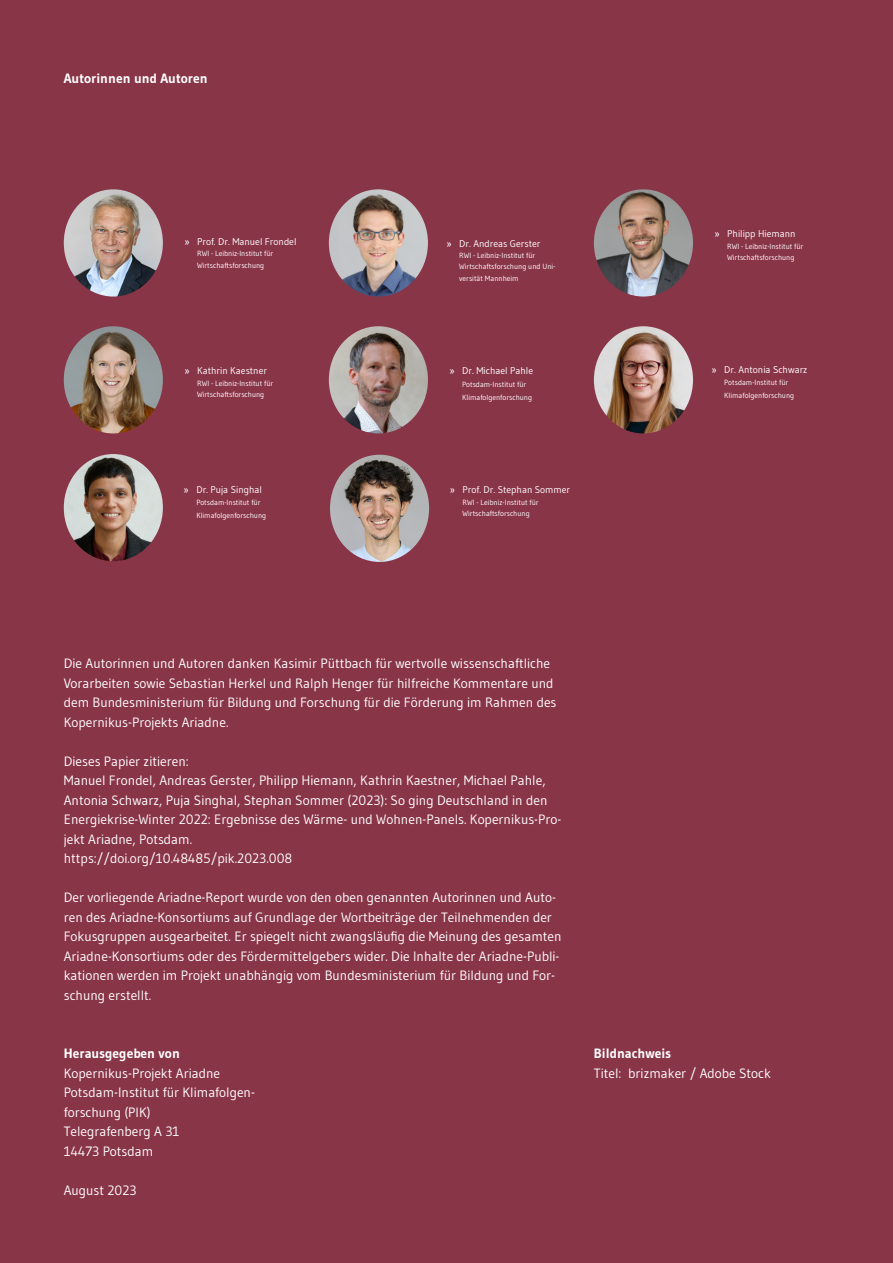
<style>
.page{position:relative;width:893px;height:1263px;background:#893548}
.page>*{position:absolute;margin:0;border:0;box-sizing:border-box;transform-origin:0 0}
.t1{font:13.5px/19.5px "Gudea";color:#fff}
.t2{font:700 13.5px "Gudea";color:#fff}
.t3{font:9.75px "Gudea";color:#fff}
.t4{font:7.5px/11.2px "Gudea";color:#fff}
.s1{font-family:"Arial"}
</style>
<div class="page">
<img style="left:64px;top:189px;width:99px;height:108px;border-radius:50%">
<img style="left:329px;top:189px;width:99px;height:108px;border-radius:50%">
<img style="left:329px;top:326px;width:99px;height:107px;border-radius:50%">
<img style="left:594px;top:189px;width:99px;height:108px;border-radius:50%">
<img style="left:64px;top:326px;width:99px;height:107px;border-radius:50%">
<img style="left:594px;top:326px;width:99px;height:107px;border-radius:50%">
<img style="left:330px;top:455px;width:99px;height:107px;border-radius:50%">
<img style="left:64px;top:454px;width:99px;height:107px;border-radius:50%">
<p class="t2" style="left:64px;top:70px;width:145px">Autorinnen und Autoren</p>
<p class="t3" style="left:184px;top:236px;width:114px"><span class="s1">»</span> Prof. Dr. Manuel Frondel</p>
<p class="t4" style="left:197px;top:248px;width:78px">RWI - Leibniz-Institut für<br>Wirtschaftsforschung</p>
<p class="t3" style="left:446px;top:237px;width:96px"><span class="s1">»</span> Dr. Andreas Gerster</p>
<p class="t4" style="left:459px;top:250px;width:98px">RWI - Leibniz-Institut für<br>Wirtschaftsforschung und Uni&shy;versität Mannheim</p>
<p class="t3" style="left:714px;top:228px;width:83px"><span class="s1">»</span> Philipp Hiemann</p>
<p class="t4" style="left:727px;top:240px;width:78px">RWI - Leibniz-Institut für<br>Wirtschaftsforschung</p>
<p class="t3" style="left:184px;top:365px;width:84px"><span class="s1">»</span> Kathrin Kaestner</p>
<p class="t4" style="left:197px;top:377px;width:78px">RWI - Leibniz-Institut für<br>Wirtschaftsforschung</p>
<p class="t3" style="left:449px;top:365px;width:85px"><span class="s1">»</span> Dr. Michael Pahle</p>
<p class="t4" style="left:462px;top:378px;width:71px;line-height:12.8px">Potsdam-Institut für<br>Klimafolgenforschung</p>
<p class="t3" style="left:711px;top:363px;width:97px"><span class="s1">»</span> Dr. Antonia Schwarz</p>
<p class="t4" style="left:724px;top:376px;width:71px;line-height:12.8px">Potsdam-Institut für<br>Klimafolgenforschung</p>
<p class="t3" style="left:184px;top:483px;width:80px"><span class="s1">»</span> Dr. Puja Singhal</p>
<p class="t4" style="left:196px;top:496px;width:71px;line-height:12.8px">Potsdam-Institut für<br>Klimafolgenforschung</p>
<p class="t3" style="left:450px;top:484px;width:122px"><span class="s1">»</span> Prof. Dr. Stephan Sommer</p>
<p class="t4" style="left:463px;top:496px;width:78px">RWI - Leibniz-Institut für<br>Wirtschaftsforschung</p>
<p class="t1" style="left:64px;top:654px;width:494px">Die Autorinnen und Autoren danken Kasimir Püttbach für wertvolle wissenschaftliche Vorarbeiten sowie Sebastian Herkel und Ralph Henger für hilfreiche Kommentare und dem Bundesministerium für Bildung und Forschung für die Förderung im Rahmen des Kopernikus-Projekts Ariadne.</p>
<p class="t1" style="left:64px;top:751px;width:499px">Dieses Papier zitieren:<br>Manuel Frondel, Andreas Gerster, Philipp Hiemann, Kathrin Kaestner, Michael Pahle, Antonia Schwarz, Puja Singhal, Stephan Sommer (2023): So ging Deutschland in den Energiekrise-Winter 2022: Ergebnisse des Wärme- und Wohnen-Panels. Kopernikus-Pro&shy;jekt Ariadne, Potsdam.<br>https://doi.org/10.48485/pik.2023.008</p>
<p class="t1" style="left:64px;top:888px;width:499px">Der vorliegende Ariadne-Report wurde von den oben genannten Autorinnen und Auto&shy;ren des Ariadne-Konsortiums auf Grundlage der Wortbeiträge der Teilnehmenden der Fokusgruppen ausgearbeitet. Er spiegelt nicht zwangsläufig die Meinung des gesamten Ariadne-Konsortiums oder des Fördermittelgebers wider. Die Inhalte der Ariadne-Publi&shy;kationen werden im Projekt unabhängig vom Bundesministerium für Bildung und For&shy;schung erstellt.</p>
<p class="t2" style="left:64px;top:1045px;width:118px">Herausgegeben von</p>
<p class="t1" style="left:64px;top:1063px;width:193px">Kopernikus-Projekt Ariadne<br>Potsdam-Institut für Klimafolgen&shy;forschung (PIK)<br>Telegrafenberg A 31<br>14473 Potsdam</p>
<p class="t1" style="left:64px;top:1180px;width:74px">August 2023</p>
<p class="t2" style="left:594px;top:1045px;width:79px">Bildnachweis</p>
<p class="t1" style="left:594px;top:1063px;width:179px">Titel: brizmaker / Adobe Stock</p>
</div>
